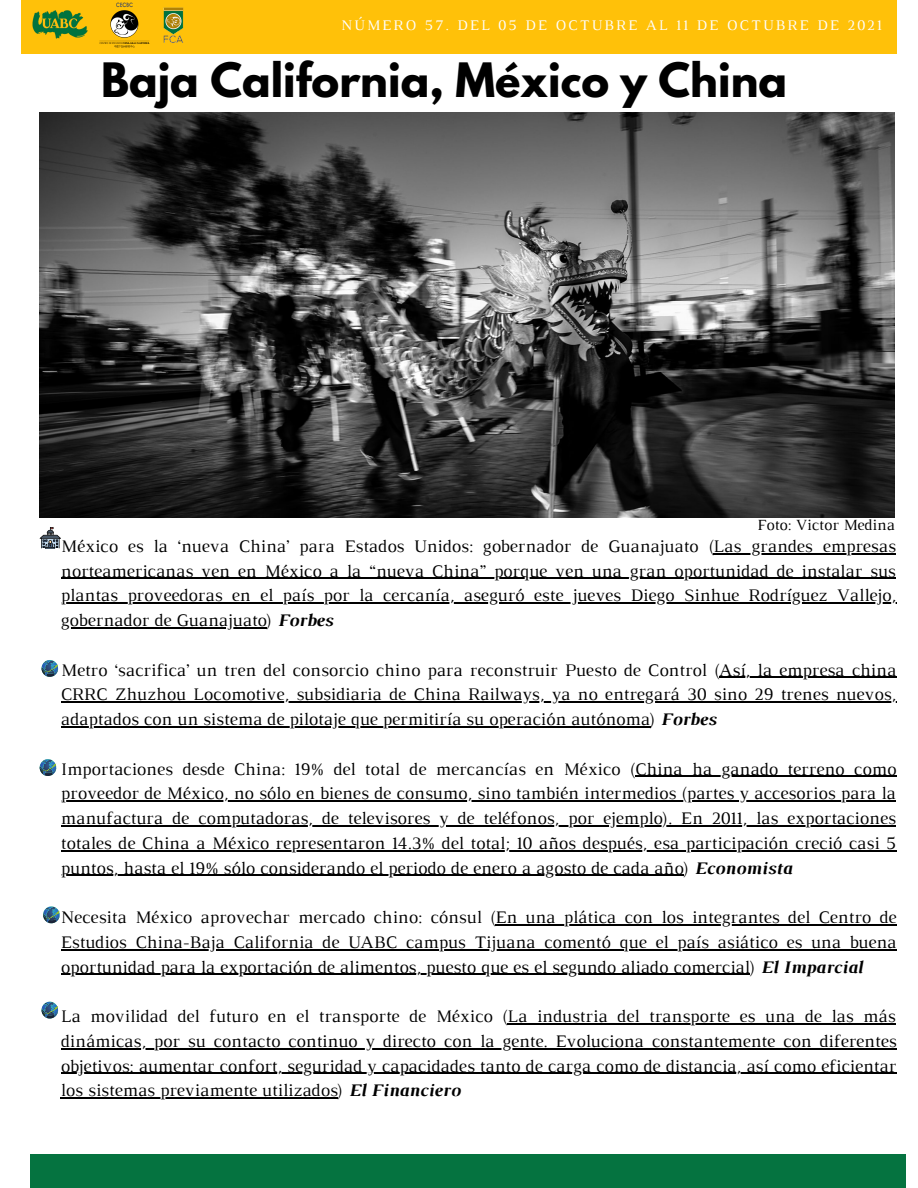
<style>
.page{position:relative;width:918px;height:1188px;background:#fff}
.page>*{position:absolute;margin:0;border:0;box-sizing:border-box;transform-origin:0 0}
.t1{font:700 42px "League Spartan";color:#000}
.t2{font:18px/24.8px "Luthier";color:#000;text-align:justify}
.t3{font:15.9px "Luthier";color:#000}
.t4{font:15px "Luthier";letter-spacing:.14em;color:#fefefe}
.s1{font-weight:700;font-style:italic}
</style>
<div class="page">
<div style="left:21px;top:0;width:876px;height:54px;background:#ffc109"></div>
<img style="left:99px;top:2px;width:51px;height:46px">
<img style="left:163px;top:7px;width:21px;height:36px">
<div style="left:31px;top:1154px;width:875px;height:34px;background:#057340"></div>
<img style="left:32px;top:10px;width:56px;height:29px">
<hr style="left:714px;top:553px;width:182px;height:1px;background:#000">
<hr style="left:61px;top:578px;width:835px;height:1px;background:#000">
<hr style="left:61px;top:602px;width:835px;height:2px;background:#000">
<hr style="left:61px;top:627px;width:206px;height:1px;background:#000">
<hr style="left:719px;top:677px;width:177px;height:1px;background:#000">
<hr style="left:61px;top:701px;width:835px;height:2px;background:#000">
<hr style="left:61px;top:726px;width:589px;height:1px;background:#000">
<hr style="left:635px;top:776px;width:261px;height:1px;background:#000">
<hr style="left:61px;top:800px;width:835px;height:2px;background:#000">
<hr style="left:61px;top:825px;width:835px;height:1px;background:#000">
<hr style="left:61px;top:850px;width:835px;height:1px;background:#000">
<hr style="left:61px;top:875px;width:623px;height:1px;background:#000">
<hr style="left:495px;top:924px;width:402px;height:1px;background:#000">
<hr style="left:61px;top:949px;width:836px;height:1px;background:#000">
<hr style="left:61px;top:974px;width:360px;height:1px;background:#000">
<hr style="left:426px;top:974px;width:324px;height:1px;background:#000">
<hr style="left:507px;top:1023px;width:389px;height:1px;background:#000">
<hr style="left:61px;top:1048px;width:836px;height:1px;background:#000">
<hr style="left:61px;top:1073px;width:835px;height:1px;background:#000">
<hr style="left:61px;top:1097px;width:277px;height:2px;background:#000">
<img style="left:40px;top:113px;width:855px;height:405px">
<svg style="left:43px;top:906px;width:17px;height:18px"></svg>
<svg style="left:42px;top:660px;width:16px;height:17px"></svg>
<svg style="left:40px;top:759px;width:16px;height:17px"></svg>
<svg style="left:40px;top:527px;width:21px;height:21px"></svg>
<svg style="left:42px;top:1002px;width:16px;height:17px"></svg>
<p class="t4" style="left:341px;top:19px;width:542px">NÚMERO 57. DEL 05 DE OCTUBRE AL 11 DE OCTUBRE DE 2021</p>
<p class="t1" style="left:101px;top:59px;width:687px">Baja California, México y China</p>
<p class="t3" style="left:757px;top:519px;width:139px">Foto: Victor Medina</p>
<p class="t2" style="left:61px;top:535px;width:837px">México es la ‘nueva China’ para Estados Unidos: gobernador de Guanajuato (Las grandes empresas norteamericanas ven en México a la “nueva China” porque ven una gran oportunidad de instalar sus plantas proveedoras en el país por la cercanía, aseguró este jueves Diego Sinhue Rodríguez Vallejo, gobernador de Guanajuato) <span class="s1">Forbes</span></p>
<p class="t2" style="left:61px;top:659px;width:837px">Metro ‘sacrifica’ un tren del consorcio chino para reconstruir Puesto de Control (Así, la empresa china CRRC Zhuzhou Locomotive, subsidiaria de China Railways, ya no entregará 30 sino 29 trenes nuevos, adaptados con un sistema de pilotaje que permitiría su operación autónoma) <span class="s1">Forbes</span></p>
<p class="t2" style="left:61px;top:758px;width:837px">Importaciones desde China: 19% del total de mercancías en México (China ha ganado terreno como proveedor de México, no sólo en bienes de consumo, sino también intermedios (partes y accesorios para la manufactura de computadoras, de televisores y de teléfonos, por ejemplo). En 2011, las exportaciones totales de China a México representaron 14.3% del total; 10 años después, esa participación creció casi 5 puntos, hasta el 19% sólo considerando el periodo de enero a agosto de cada año) <span class="s1">Economista</span></p>
<p class="t2" style="left:61px;top:906px;width:837px">Necesita México aprovechar mercado chino: cónsul (En una plática con los integrantes del Centro de Estudios China-Baja California de UABC campus Tijuana comentó que el país asiático es una buena oportunidad para la exportación de alimentos, puesto que es el segundo aliado comercial) <span class="s1">El Imparcial</span></p>
<p class="t2" style="left:61px;top:1005px;width:837px">La movilidad del futuro en el transporte de México (La industria del transporte es una de las más dinámicas, por su contacto continuo y directo con la gente. Evoluciona constantemente con diferentes objetivos: aumentar confort, seguridad y capacidades tanto de carga como de distancia, así como eficientar los sistemas previamente utilizados) <span class="s1">El Financiero</span></p>
</div>
